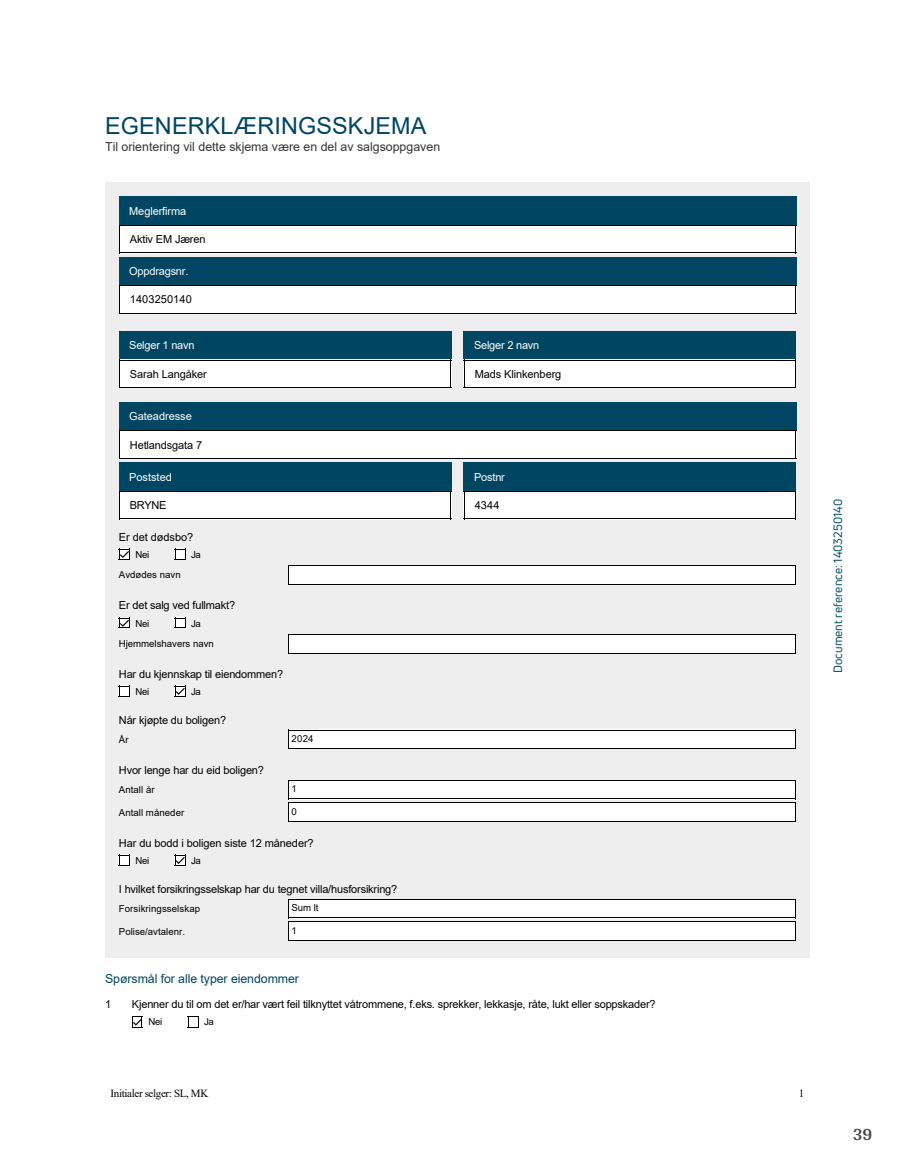
<style>
.page{position:relative;width:915px;height:1172px;background:#fff}
.page>*{position:absolute;margin:0;border:0;box-sizing:border-box;transform-origin:0 0}
.t1{font:23.4px "Arial";letter-spacing:.005em;color:#004562}
.t2{font:700 18px "Arya";color:#414749}
.t3{font:12.45px "Arial";color:#333}
.t4{font:12.45px "Arial";letter-spacing:-.005em;color:#004562}
.t5{font:11.85px "Uni Neue";color:#04506c}
.t6{font:10.95px "Arial";letter-spacing:-.015em;color:#000}
.t7{font:10.95px "Arial";letter-spacing:-.015em;color:#fff}
.t8{font:10.95px "Times New Roman";letter-spacing:-.03em;color:#000}
.t9{font:10.95px "Arial";letter-spacing:.005em;color:#000}
.t10{font:9.6px/20.7px "Arial";color:#000}
</style>
<div class="page">
<div style="left:105px;top:182px;width:704px;height:776px;background:#eee"></div>
<div style="left:119px;top:196px;width:676px;height:29px;background:#004562"></div>
<div style="left:119px;top:225px;width:676px;height:28px;background:#fff"></div>
<hr style="left:119px;top:225px;width:676px;height:1px;background:#000">
<hr style="left:119px;top:252px;width:676px;height:1px;background:#000">
<svg style="left:119px;top:226px;width:1px;height:26px"></svg>
<svg style="left:795px;top:225px;width:1px;height:28px"></svg>
<div style="left:119px;top:257px;width:676px;height:28px;background:#004562"></div>
<div style="left:119px;top:285px;width:676px;height:29px;background:#fff"></div>
<hr style="left:119px;top:285px;width:676px;height:1px;background:#000">
<hr style="left:119px;top:313px;width:676px;height:1px;background:#000">
<svg style="left:119px;top:286px;width:1px;height:27px"></svg>
<svg style="left:795px;top:285px;width:1px;height:29px"></svg>
<div style="left:119px;top:331px;width:332px;height:29px;background:#004562"></div>
<div style="left:119px;top:360px;width:332px;height:28px;background:#fff"></div>
<hr style="left:119px;top:360px;width:332px;height:1px;background:#000">
<hr style="left:119px;top:387px;width:332px;height:1px;background:#000">
<svg style="left:119px;top:361px;width:1px;height:26px"></svg>
<svg style="left:450px;top:361px;width:1px;height:26px"></svg>
<div style="left:463px;top:331px;width:332px;height:29px;background:#004562"></div>
<div style="left:463px;top:360px;width:332px;height:28px;background:#fff"></div>
<hr style="left:463px;top:360px;width:332px;height:1px;background:#000">
<hr style="left:463px;top:387px;width:332px;height:1px;background:#000">
<svg style="left:795px;top:360px;width:1px;height:28px"></svg>
<div style="left:119px;top:402px;width:676px;height:29px;background:#004562"></div>
<div style="left:119px;top:431px;width:676px;height:28px;background:#fff"></div>
<hr style="left:119px;top:431px;width:676px;height:1px;background:#000">
<hr style="left:119px;top:458px;width:676px;height:1px;background:#000">
<svg style="left:119px;top:432px;width:1px;height:26px"></svg>
<svg style="left:795px;top:431px;width:1px;height:28px"></svg>
<div style="left:119px;top:462px;width:332px;height:29px;background:#004562"></div>
<div style="left:119px;top:491px;width:332px;height:28px;background:#fff"></div>
<hr style="left:119px;top:491px;width:332px;height:1px;background:#000">
<hr style="left:119px;top:519px;width:332px;height:1px;background:#000">
<svg style="left:119px;top:492px;width:1px;height:27px"></svg>
<svg style="left:450px;top:492px;width:1px;height:27px"></svg>
<div style="left:463px;top:462px;width:332px;height:29px;background:#004562"></div>
<div style="left:463px;top:491px;width:332px;height:28px;background:#fff"></div>
<hr style="left:463px;top:491px;width:332px;height:1px;background:#000">
<hr style="left:463px;top:519px;width:332px;height:1px;background:#000">
<svg style="left:795px;top:491px;width:1px;height:28px"></svg>
<div style="left:288px;top:565px;width:507px;height:20px;background:#fff"></div>
<hr style="left:288px;top:565px;width:507px;height:1px;background:#000">
<hr style="left:288px;top:584px;width:507px;height:1px;background:#000">
<svg style="left:288px;top:566px;width:1px;height:18px"></svg>
<svg style="left:795px;top:565px;width:1px;height:20px"></svg>
<div style="left:288px;top:634px;width:507px;height:19px;background:#fff"></div>
<hr style="left:288px;top:634px;width:507px;height:1px;background:#000">
<hr style="left:288px;top:653px;width:507px;height:1px;background:#000">
<svg style="left:288px;top:635px;width:1px;height:18px"></svg>
<svg style="left:795px;top:634px;width:1px;height:19px"></svg>
<div style="left:288px;top:730px;width:507px;height:19px;background:#fff"></div>
<hr style="left:288px;top:730px;width:507px;height:1px;background:#000">
<hr style="left:288px;top:748px;width:507px;height:1px;background:#000">
<svg style="left:288px;top:731px;width:1px;height:17px"></svg>
<svg style="left:795px;top:730px;width:1px;height:19px"></svg>
<div style="left:288px;top:780px;width:507px;height:19px;background:#fff"></div>
<hr style="left:288px;top:780px;width:507px;height:1px;background:#000">
<hr style="left:288px;top:798px;width:507px;height:1px;background:#000">
<div style="left:288px;top:803px;width:507px;height:19px;background:#fff"></div>
<hr style="left:288px;top:803px;width:507px;height:1px;background:#000">
<hr style="left:288px;top:821px;width:507px;height:1px;background:#000">
<svg style="left:288px;top:781px;width:1px;height:40px"></svg>
<svg style="left:795px;top:780px;width:1px;height:42px"></svg>
<div style="left:288px;top:899px;width:507px;height:19px;background:#fff"></div>
<hr style="left:288px;top:899px;width:507px;height:1px;background:#000">
<hr style="left:288px;top:917px;width:507px;height:1px;background:#000">
<div style="left:288px;top:921px;width:507px;height:20px;background:#fff"></div>
<hr style="left:288px;top:921px;width:507px;height:1px;background:#000">
<hr style="left:288px;top:940px;width:507px;height:1px;background:#000">
<svg style="left:288px;top:900px;width:1px;height:40px"></svg>
<svg style="left:795px;top:899px;width:1px;height:42px"></svg>
<svg style="left:119px;top:549px;width:11px;height:11px"></svg>
<svg style="left:175px;top:549px;width:11px;height:11px"></svg>
<svg style="left:119px;top:618px;width:11px;height:10px"></svg>
<svg style="left:175px;top:618px;width:11px;height:10px"></svg>
<svg style="left:119px;top:686px;width:11px;height:11px"></svg>
<svg style="left:175px;top:686px;width:11px;height:11px"></svg>
<svg style="left:119px;top:855px;width:11px;height:11px"></svg>
<svg style="left:175px;top:855px;width:11px;height:11px"></svg>
<svg style="left:132px;top:1016px;width:10px;height:12px"></svg>
<svg style="left:188px;top:1016px;width:11px;height:12px"></svg>
<h1 class="t1" style="left:105px;top:109px;width:323px">EGENERKLÆRINGSSKJEMA</h1>
<p class="t3" style="left:105px;top:138px;width:336px">Til orientering vil dette skjema være en del av salgsoppgaven</p>
<p class="t7" style="left:129px;top:203px;width:59px">Meglerfirma</p>
<p class="t6" style="left:130px;top:231px;width:77px">Aktiv EM Jæren</p>
<p class="t7" style="left:129px;top:264px;width:61px">Oppdragsnr.</p>
<p class="t9" style="left:130px;top:292px;width:63px">1403250140</p>
<p class="t7" style="left:129px;top:338px;width:67px">Selger 1 navn</p>
<p class="t6" style="left:130px;top:366px;width:78px">Sarah Langåker</p>
<p class="t7" style="left:129px;top:409px;width:64px">Gateadresse</p>
<p class="t6" style="left:130px;top:437px;width:74px">Hetlandsgata 7</p>
<p class="t7" style="left:129px;top:469px;width:44px">Poststed</p>
<p class="t6" style="left:130px;top:498px;width:38px">BRYNE</p>
<p class="t7" style="left:474px;top:338px;width:67px">Selger 2 navn</p>
<p class="t6" style="left:474px;top:366px;width:88px">Mads Klinkenberg</p>
<p class="t7" style="left:474px;top:469px;width:32px">Postnr</p>
<p class="t6" style="left:474px;top:498px;width:26px">4344</p>
<p class="t6" style="left:119px;top:529px;width:76px">Er det dødsbo?</p>
<p class="t10" style="left:135px;top:544px;width:15px">Nei</p>
<p class="t10" style="left:191px;top:544px;width:11px">Ja</p>
<p class="t10" style="left:119px;top:565px;width:63px">Avdødes navn</p>
<p class="t6" style="left:119px;top:598px;width:118px">Er det salg ved fullmakt?</p>
<p class="t10" style="left:135px;top:613px;width:15px">Nei</p>
<p class="t10" style="left:119px;top:613px;width:96px;text-indent:72px">Ja<br>Hjemmelshavers navn</p>
<p class="t6" style="left:119px;top:667px;width:166px">Har du kjennskap til eiendommen?</p>
<p class="t10" style="left:135px;top:681px;width:15px">Nei</p>
<p class="t10" style="left:191px;top:681px;width:11px">Ja</p>
<p class="t6" style="left:119px;top:712px;width:109px">Når kjøpte du boligen?</p>
<p class="t10" style="left:119px;top:729px;width:11px">År</p>
<p class="t10" style="left:291px;top:728px;width:23px">2024</p>
<p class="t6" style="left:119px;top:762px;width:146px">Hvor lenge har du eid boligen?</p>
<p class="t10" style="left:119px;top:779px;width:37px">Antall år</p>
<p class="t10" style="left:291px;top:778px;width:7px">1</p>
<p class="t10" style="left:119px;top:802px;width:67px">Antall måneder</p>
<p class="t10" style="left:291px;top:801px;width:7px">0</p>
<p class="t6" style="left:119px;top:835px;width:196px">Har du bodd i boligen siste 12 måneder?</p>
<p class="t10" style="left:135px;top:850px;width:15px">Nei</p>
<p class="t10" style="left:191px;top:850px;width:11px">Ja</p>
<p class="t6" style="left:119px;top:881px;width:280px">I hvilket forsikringsselskap har du tegnet villa/husforsikring?</p>
<p class="t10" style="left:119px;top:898px;width:83px">Forsikringsselskap</p>
<p class="t10" style="left:291px;top:897px;width:28px">Sum It</p>
<p class="t10" style="left:119px;top:921px;width:68px">Polise/avtalenr.</p>
<p class="t10" style="left:291px;top:920px;width:7px">1</p>
<p class="t4" style="left:105px;top:970px;width:195px">Spørsmål for alle typer eiendommer</p>
<p class="t6" style="left:105px;top:997px;width:8px">1</p>
<p class="t6" style="left:132px;top:997px;width:525px">Kjenner du til om det er/har vært feil tilknyttet våtrommene, f.eks. sprekker, lekkasje, råte, lukt eller soppskader?</p>
<p class="t10" style="left:148px;top:1012px;width:15px">Nei</p>
<p class="t10" style="left:204px;top:1012px;width:11px">Ja</p>
<p class="t8" style="left:111px;top:1085px;width:99px">Initialer selger: SL, MK</p>
<p class="t8" style="left:798px;top:1085px;width:7px">1</p>
<p class="t5" style="left:829px;top:673px;width:175px;rotate:-90deg">Document reference: 1403250140</p>
<h2 class="t2" style="left:852px;top:1123px;width:21px">39</h2>
</div>
